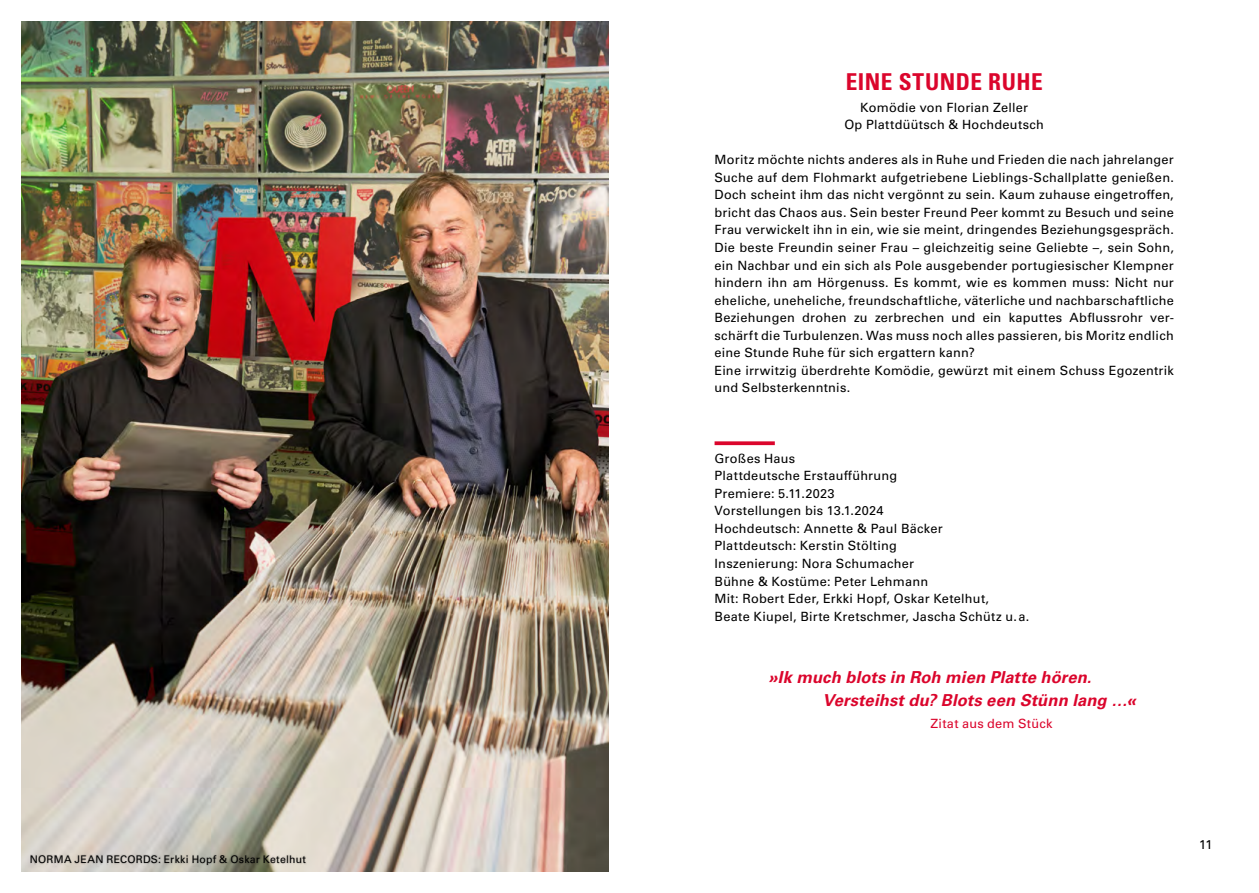
<style>
.page{position:relative;width:1259px;height:893px;background:#fff}
.page>*{position:absolute;margin:0;border:0;box-sizing:border-box;transform-origin:0 0}
.t1{font:700 condensed 23.25px "Univers LT Pro";letter-spacing:.02em;color:#db052c}
.t2{font:italic 700 16.5px/22.5px "Univers LT Pro 65";letter-spacing:.005em;color:#db052c}
.t3{font:12.75px/17.5px "Univers LT Pro 55 Roman";letter-spacing:.02em;color:#000}
.t4{font:12.75px "Univers LT Pro 55 Roman";letter-spacing:.015em;color:#db052c}
.t5{font:10.5px "Univers LT Pro 55 Roman";letter-spacing:.025em;color:#000}
</style>
<div class="page">
<img style="left:21px;top:21px;width:587px;height:851px">
<div style="left:30px;top:854px;width:277px;height:12px;background:#000;opacity:.25"></div>
<svg style="left:714px;top:441px;width:61px;height:4px"></svg>
<p class="t5" style="left:30px;top:852px;width:278px">NORMA JEAN RECORDS: Erkki Hopf &amp; Oskar Ketelhut</p>
<h1 class="t1" style="left:845px;top:67px;width:198px">EINE STUNDE RUHE</h1>
<p class="t3" style="left:844px;top:98px;width:201px;text-align:center">Komödie von Florian Zeller<br>Op Plattdüütsch &amp; Hochdeutsch</p>
<p class="t3" style="left:714px;top:150px;width:461px">Moritz möchte nichts anderes als in Ruhe und Frieden die nach jahrelanger Suche auf dem Flohmarkt aufgetriebene Lieblings-Schallplatte genießen.<br>Doch scheint ihm das nicht vergönnt zu sein. Kaum zuhause eingetroffen, bricht das Chaos aus. Sein bester Freund Peer kommt zu Besuch und seine Frau verwickelt ihn in ein, wie sie meint, dringendes Beziehungsgespräch.<br>Die beste Freundin seiner Frau – gleichzeitig seine Geliebte –, sein Sohn, ein Nachbar und ein sich als Pole ausgebender portugiesischer Klempner hindern ihn am Hörgenuss. Es kommt, wie es kommen muss: Nicht nur eheliche, uneheliche, freundschaftliche, väterliche und nachbarschaftliche Beziehungen drohen zu zerbrechen und ein kaputtes Abflussrohr ver&shy;schärft die Turbulenzen. Was muss noch alles passieren, bis Moritz endlich eine Stunde Ruhe für sich ergattern kann?<br>Eine irrwitzig überdrehte Komödie, gewürzt mit einem Schuss Egozentrik und Selbsterkenntnis.</p>
<p class="t3" style="left:714px;top:449px;width:316px">Großes Haus<br>Plattdeutsche Erstaufführung<br>Premiere: 5.11.2023<br>Vorstellungen bis 13.1.2024<br>Hochdeutsch: Annette &amp; Paul Bäcker<br>Plattdeutsch: Kerstin Stölting<br>Inszenierung: Nora Schumacher<br>Bühne &amp; Kostüme: Peter Lehmann<br>Mit: Robert Eder, Erkki Hopf, Oskar Ketelhut,<br>Beate Kiupel, Birte Kretschmer, Jascha Schütz u.a.</p>
<p class="t2" style="left:822px;top:665px;width:315px;text-indent:-54px">»Ik much blots in Roh mien Platte hören.<br>Versteihst du? Blots een Stünn lang …«</p>
<p class="t4" style="left:930px;top:715px;width:123px">Zitat aus dem Stück</p>
<p class="t3" style="left:1199px;top:835px;width:15px">11</p>
</div>
